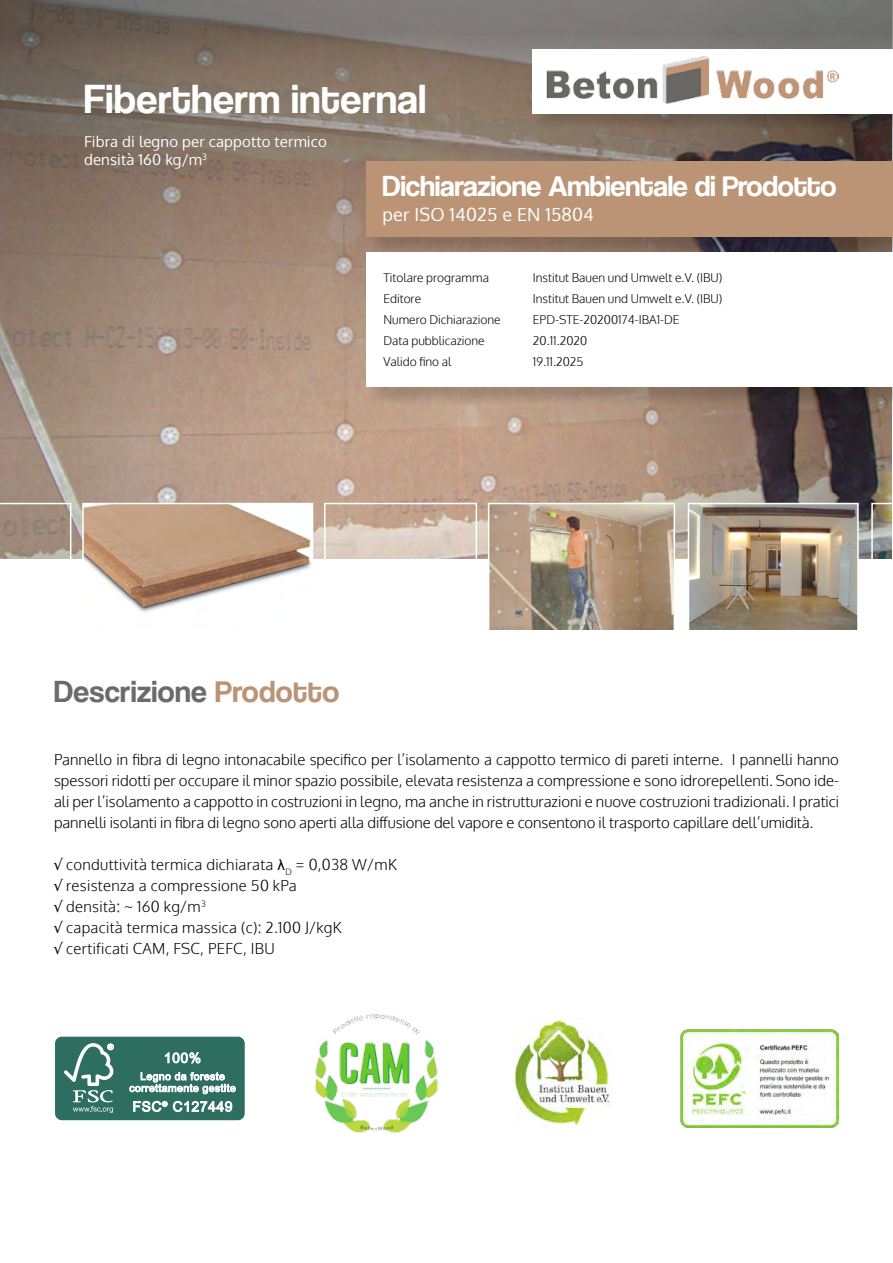
<style>
.page{position:relative;width:893px;height:1263px;background:#fff}
.page>*{position:absolute;margin:0;border:0;box-sizing:border-box;transform-origin:0 0}
.t1{font:42px "Coolvetica Rg";letter-spacing:.01em;color:#fff}
.t2{font:31.5px "Coolvetica Rg";letter-spacing:.01em;color:#6b6b6e}
.t3{font:30px "Coolvetica Rg";letter-spacing:-.01em;color:#fff}
.t4{font:18px "Oxygen";letter-spacing:.01em;color:#fff}
.t5{font:300 15px/21px "Oxygen";letter-spacing:.02em;color:#000;text-align:justify}
.t6{font:15px/18px "Oxygen";letter-spacing:.01em;color:#fff}
.t7{font:300 12px/21px "Oxygen";color:#000}
.s1{color:#ba9475}
.s2{font-family:"Arial";font-weight:400}
</style>
<div class="page">
<img style="left:0;top:446px;width:891px;height:112px">
<svg style="left:487px;top:502px;width:189px;height:128px;background:#ae9983"></svg>
<img style="left:687px;top:502px;width:172px;height:128px">
<svg style="left:323px;top:502px;width:155px;height:57px;background:#d4c0b2"></svg>
<svg style="left:82px;top:502px;width:232px;height:110px"></svg>
<svg style="left:871px;top:502px;width:21px;height:57px"></svg>
<svg style="left:0;top:502px;width:72px;height:57px;background:#a39285"></svg>
<svg style="left:0;top:0;width:893px;height:446px;background:#8e7c6f"></svg>
<div style="left:368px;top:163px;width:525px;height:93px;background:#000;opacity:.15"></div>
<div style="left:366px;top:162px;width:527px;height:75px;background:#ba9475"></div>
<div style="left:535px;top:51px;width:358px;height:81px;background:#000;opacity:.15"></div>
<div style="left:533px;top:49px;width:360px;height:64px;background:#fff"></div>
<img style="left:546px;top:57px;width:293px;height:46px">
<div style="left:368px;top:254px;width:525px;height:152px;background:#000;opacity:.15"></div>
<div style="left:366px;top:252px;width:527px;height:135px;background:#fff"></div>
<div style="left:56px;top:1037px;width:188px;height:82px;background:#2d6e60;border-radius:6px"></div>
<div style="left:55px;top:1037px;width:190px;height:83px;border:1px solid #2d6e60;border-radius:6px"></div>
<svg style="left:64px;top:1043px;width:50px;height:70px"></svg>
<svg style="left:165px;top:1052px;width:36px;height:12px"></svg>
<svg style="left:129px;top:1072px;width:107px;height:22px"></svg>
<svg style="left:133px;top:1101px;width:99px;height:11px"></svg>
<img style="left:315px;top:1014px;width:123px;height:119px">
<img style="left:681px;top:1030px;width:158px;height:97px">
<img style="left:512px;top:1017px;width:98px;height:111px">
<h1 class="t1" style="left:84px;top:75px;width:344px">Fibertherm internal</h1>
<p class="t6" style="left:84px;top:133px;width:244px">Fibra di legno per cappotto termico densità 160 kg/m<sup>3</sup></p>
<h3 class="t3" style="left:382px;top:169px;width:455px">Dichiarazione Ambientale di Prodotto</h3>
<p class="t4" style="left:382px;top:202px;width:213px">per ISO 14025 e EN 15804</p>
<p class="t7" style="left:383px;top:267px;width:119px">Titolare programma<br>Editore<br>Numero Dichiarazione<br>Data pubblicazione<br>Valido fino al</p>
<p class="t7" style="left:533px;top:267px;width:191px">Institut Bauen und Umwelt e.V. (IBU)<br>Institut Bauen und Umwelt e.V. (IBU)<br>EPD-STE-20200174-IBA1-DE<br>20.11.2020<br>19.11.2025</p>
<h2 class="t2" style="left:54px;top:673px;width:287px">Descrizione <span class="s1">Prodotto</span></h2>
<p class="t5" style="left:54px;top:750px;width:786px">Pannello in fibra di legno intonacabile specifico per l’isolamento a cappotto termico di pareti interne. I pannelli hanno spessori ridotti per occupare il minor spazio possibile, elevata resistenza a compressione e sono idrorepellenti. Sono ide&shy;ali per l’isolamento a cappotto in costruzioni in legno, ma anche in ristrutturazioni e nuove costruzioni tradizionali. I pratici pannelli isolanti in fibra di legno sono aperti alla diffusione del vapore e consentono il trasporto capillare dell’umidità.</p>
<p class="t5" style="left:54px;top:855px;width:344px;text-align:left">√ conduttività termica dichiarata <span class="s2">λ</span><sub>D</sub> = 0,038 W/mK √ resistenza a compressione 50 kPa<br>√ densità: ~ 160 kg/m<sup>3<br></sup>√ capacità termica massica (c): 2.100 J/kgK<br>√ certificati CAM, FSC, PEFC, IBU</p>
</div>
